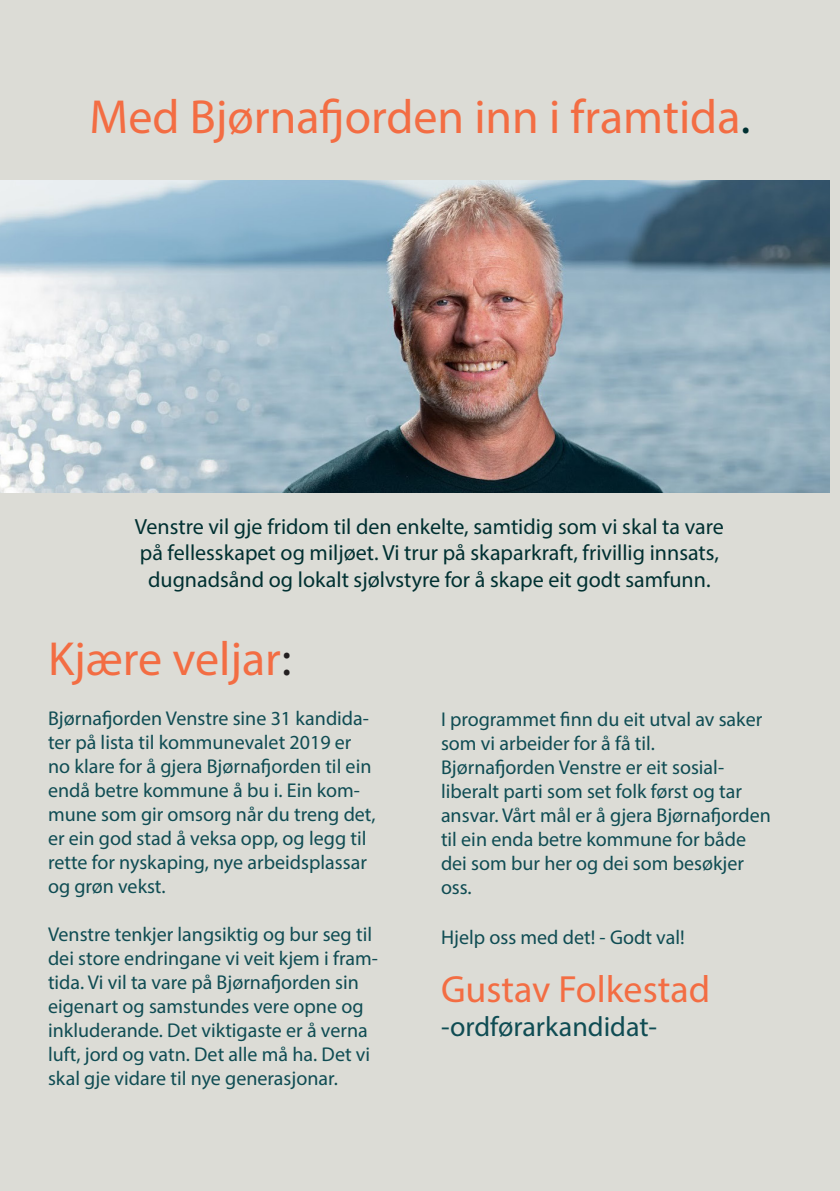
<style>
.page{position:relative;width:840px;height:1191px;background:#fff}
.page>*{position:absolute;margin:0;border:0;box-sizing:border-box;transform-origin:0 0}
.t1{font:48px "Myriad Pro";color:#f36d43}
.t2{font:38px "Myriad Pro";color:#f36d43}
.t3{font:28px "Myriad Pro";color:#0f4c53}
.t4{font:22px/26.4px "Myriad Pro";color:#003031}
.t5{font:20px/24px "Myriad Pro";color:#0f4c53}
.s1{color:#003031}
.s2{color:#231f20}
</style>
<div class="page">
<div style="left:0;top:0;width:839px;height:1190px;background:#dcdcd6"></div>
<img style="left:0;top:180px;width:829px;height:312px">
<p class="t1" style="left:89px;top:88px;width:662px">Med Bjørnafjorden inn i framtida<span class="s1">.</span></p>
<p class="t4" style="left:135px;top:513px;width:590px">Venstre vil gje fridom til den enkelte, samtidig som vi skal ta vare på fellesskapet og miljøet. Vi trur på skaparkraft, frivillig innsats,</p>
<p class="t4" style="left:148px;top:565px;width:563px">dugnadsånd og lokalt sjølvstyre for å skape eit godt samfunn.</p>
<p class="t1" style="left:48px;top:629px;width:245px">Kjære veljar<span class="s2">:</span></p>
<p class="t5" style="left:48px;top:706px;width:329px">Bjørnafjorden Venstre sine 31 kandida&shy;ter på lista til kommunevalet 2019 er no klare for å gjera Bjørnafjorden til ein endå betre kommune å bu i. Ein kom&shy;mune som gir omsorg når du treng det, er ein god stad å veksa opp, og legg til rette for nyskaping, nye arbeidsplassar og grøn vekst.</p>
<p class="t5" style="left:48px;top:922px;width:331px">Venstre tenkjer langsiktig og bur seg til dei store endringane vi veit kjem i fram&shy;tida. Vi vil ta vare på Bjørnafjorden sin eigenart og samstundes vere opne og inkluderande. Det viktigaste er å verna luft, jord og vatn. Det alle må ha. Det vi skal gje vidare til nye generasjonar.</p>
<p class="t5" style="left:441px;top:707px;width:322px">I programmet finn du eit utval av saker som vi arbeider for å få til.</p>
<p class="t5" style="left:441px;top:755px;width:284px">Bjørnafjorden Venstre er eit sosial-</p>
<p class="t5" style="left:441px;top:779px;width:331px">liberalt parti som set folk først og tar ansvar. Vårt mål er å gjera Bjørnafjorden til ein enda betre kommune for både dei som bur her og dei som besøkjer oss.</p>
<p class="t5" style="left:441px;top:925px;width:245px">Hjelp oss med det! - Godt val!</p>
<p class="t2" style="left:441px;top:965px;width:270px">Gustav Folkestad</p>
<p class="t3" style="left:441px;top:1008px;width:218px">-ordførarkandidat-</p>
</div>
